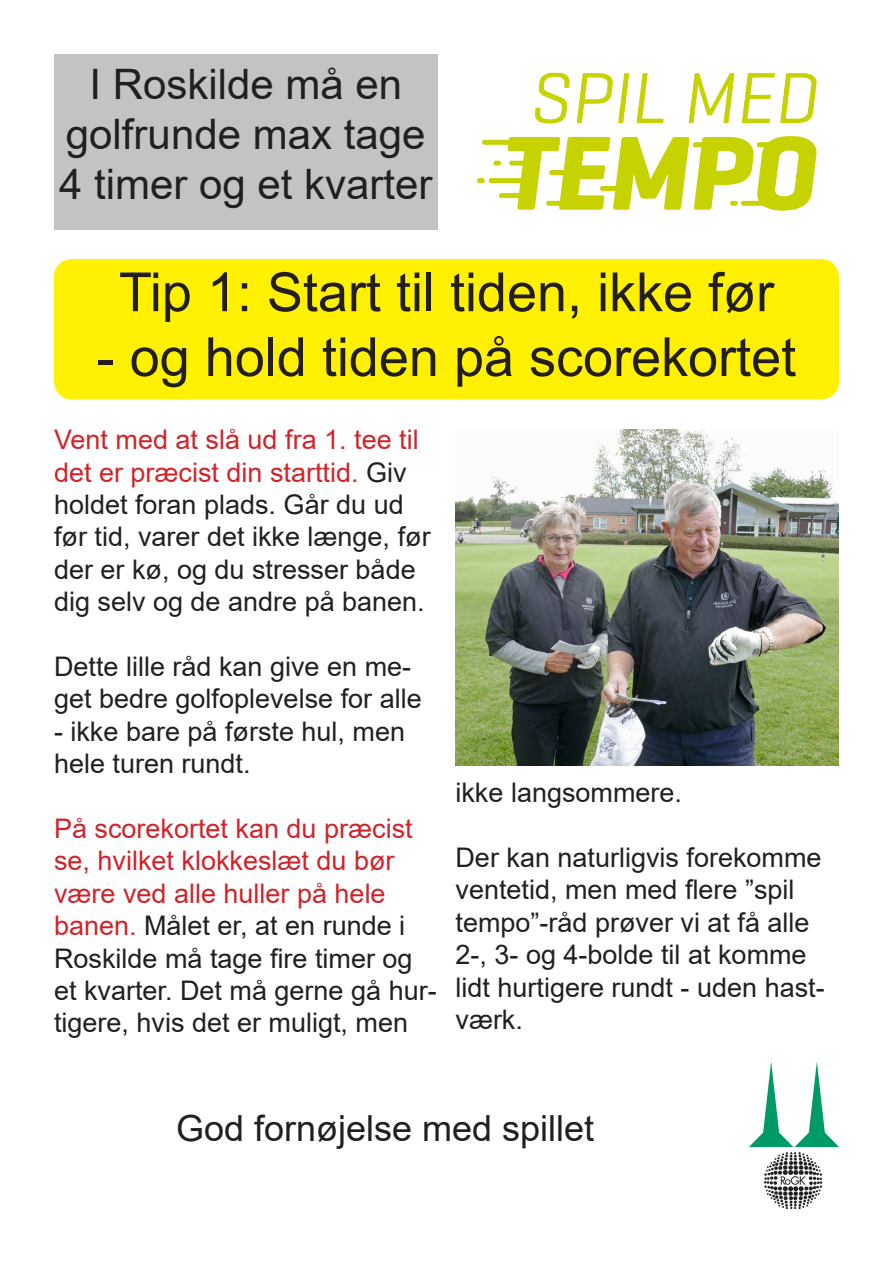
<style>
.page{position:relative;width:893px;height:1263px;background:#fff}
.page>*{position:absolute;margin:0;border:0;box-sizing:border-box;transform-origin:0 0}
.t1{font:54px "Arial";color:#231f20}
.t2{font:42px/50.4px "Arial";color:#231f20;text-align:center}
.t3{font:36px "Arial";color:#231f20}
.t4{font:27px/32.4px "Arial";color:#231f20}
.s1{color:#d1232a}
</style>
<div class="page">
<div style="left:54px;top:259px;width:785px;height:140px;background:#fff101;border-radius:18px"></div>
<div style="left:54px;top:54px;width:383px;height:175px;background:#c4c3c3"></div>
<img style="left:477px;top:72px;width:340px;height:139px">
<img style="left:455px;top:429px;width:384px;height:336px">
<img style="left:750px;top:1062px;width:89px;height:147px">
<p class="t2" style="left:59px;top:58px;width:375px">I Roskilde må en golfrunde max tage<br>4 timer og et kvarter</p>
<p class="t1" style="left:119px;top:255px;width:657px">Tip 1: Start til tiden, ikke før</p>
<p class="t1" style="left:97px;top:320px;width:701px">- og hold tiden på scorekortet</p>
<p class="t4" style="left:54px;top:423px;width:378px"><span class="s1">Vent med at slå ud fra 1. tee til det er præcist din starttid.</span> Giv holdet foran plads. Går du ud før tid, varer det ikke længe, før der er kø, og du stresser både dig selv og de andre på banen.</p>
<p class="t4" style="left:54px;top:650px;width:369px">Dette lille råd kan give en me&shy;get bedre golfoplevelse for alle</p>
<p class="t4" style="left:54px;top:715px;width:353px">- ikke bare på første hul, men hele turen rundt.</p>
<p class="t4" style="left:54px;top:812px;width:384px"><span class="s1">På scorekortet kan du præcist se, hvilket klokkeslæt du bør være ved alle huller på hele banen.</span> Målet er, at en runde i<br>Roskilde må tage fire timer og et kvarter. Det må gerne gå hur&shy;tigere, hvis det er muligt, men</p>
<p class="t4" style="left:455px;top:776px;width:228px">ikke langsommere.</p>
<p class="t4" style="left:455px;top:841px;width:371px">Der kan naturligvis forekomme ventetid, men med flere ”spil tempo”-råd prøver vi at få alle<br>2-, 3- og 4-bolde til at komme lidt hurtigere rundt - uden hast&shy;værk.</p>
<p class="t3" style="left:176px;top:1103px;width:420px">God fornøjelse med spillet</p>
</div>
